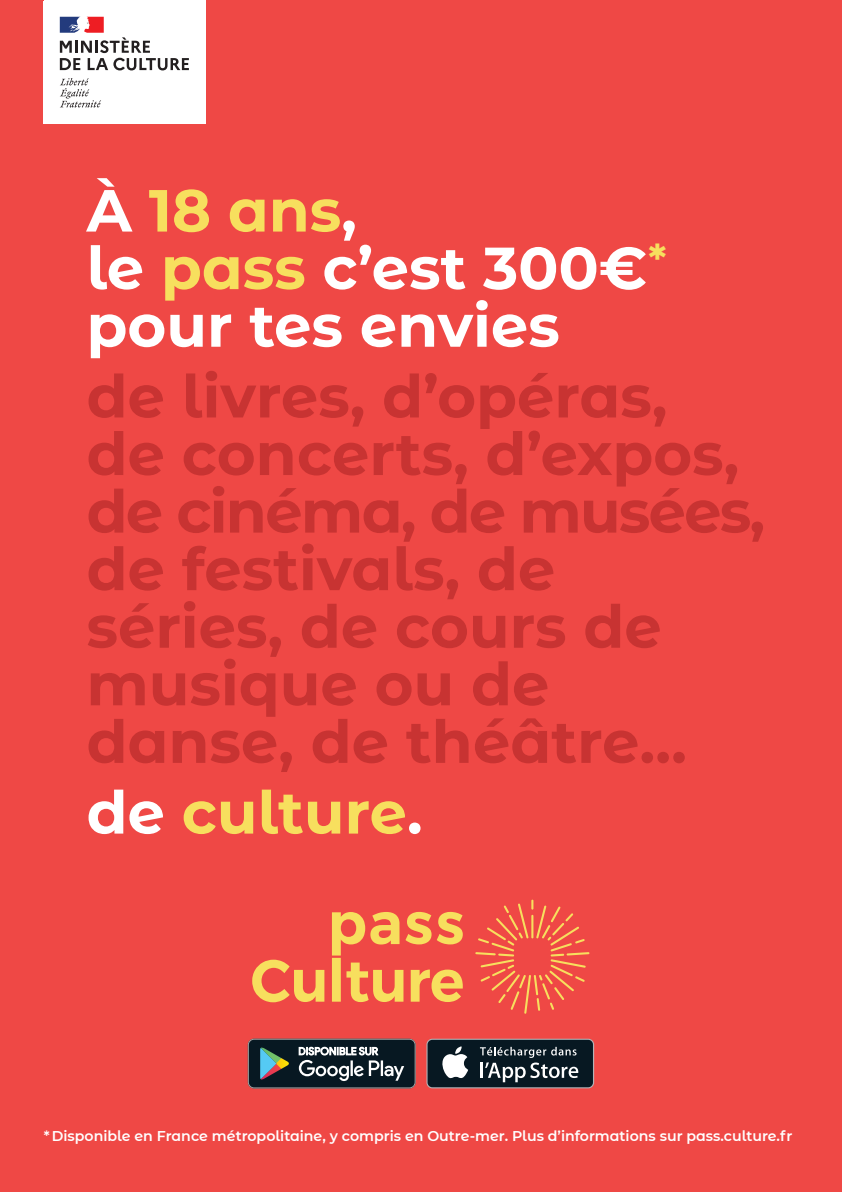
<style>
.page{position:relative;width:842px;height:1192px;background:#ef4845}
.page>*{position:absolute;margin:0;border:0;box-sizing:border-box;transform-origin:0 0}
.t1{font:59.3px/57.5px "Pass Culture Bold";color:#c83332}
.t2{font:59.3px/57.6px "Pass Culture Bold";color:#fff}
.t3{font:59.3px "Pass Culture Bold";color:#f7df5e}
.t4{font:700 14.15px "Pass Culture Semi";color:#fff}
.s1{color:#f7df5e}
.s2{color:#fff}
</style>
<div class="page">
<svg style="left:252px;top:912px;width:211px;height:90px"></svg>
<svg style="left:475px;top:900px;width:114px;height:114px"></svg>
<svg style="left:426px;top:1039px;width:168px;height:49px"></svg>
<div style="left:428px;top:1040px;width:165px;height:47px;background:#071822;border-radius:5px"></div>
<svg style="left:442px;top:1046px;width:26px;height:32px"></svg>
<svg style="left:480px;top:1047px;width:98px;height:35px"></svg>
<svg style="left:248px;top:1039px;width:168px;height:49px;background:#36454b"></svg>
<div style="left:44px;top:1px;width:161px;height:122px;background:#fff"></div>
<svg style="left:60px;top:78px;width:41px;height:29px"></svg>
<svg style="left:60px;top:17px;width:129px;height:53px"></svg>
<p class="t2" style="left:87px;top:179px;width:581px">À <span class="s1">18 ans</span>,<br>le <span class="s1">pass</span> c’est 300€<sup>* </sup>pour tes envies</p>
<p class="t1" style="left:87px;top:365px;width:680px">de livres, d’opéras,<br>de concerts, d’expos, de cinéma, de musées, de festivals, de séries, de cours de musique ou de danse, de théâtre…</p>
<p class="t3" style="left:87px;top:770px;width:337px"><span class="s2">de</span> culture<span class="s2">.</span></p>
<p class="t4" style="left:44px;top:1126px;width:750px">* Disponible en France métropolitaine, y compris en Outre-mer. Plus d’informations sur pass.culture.fr</p>
</div>
